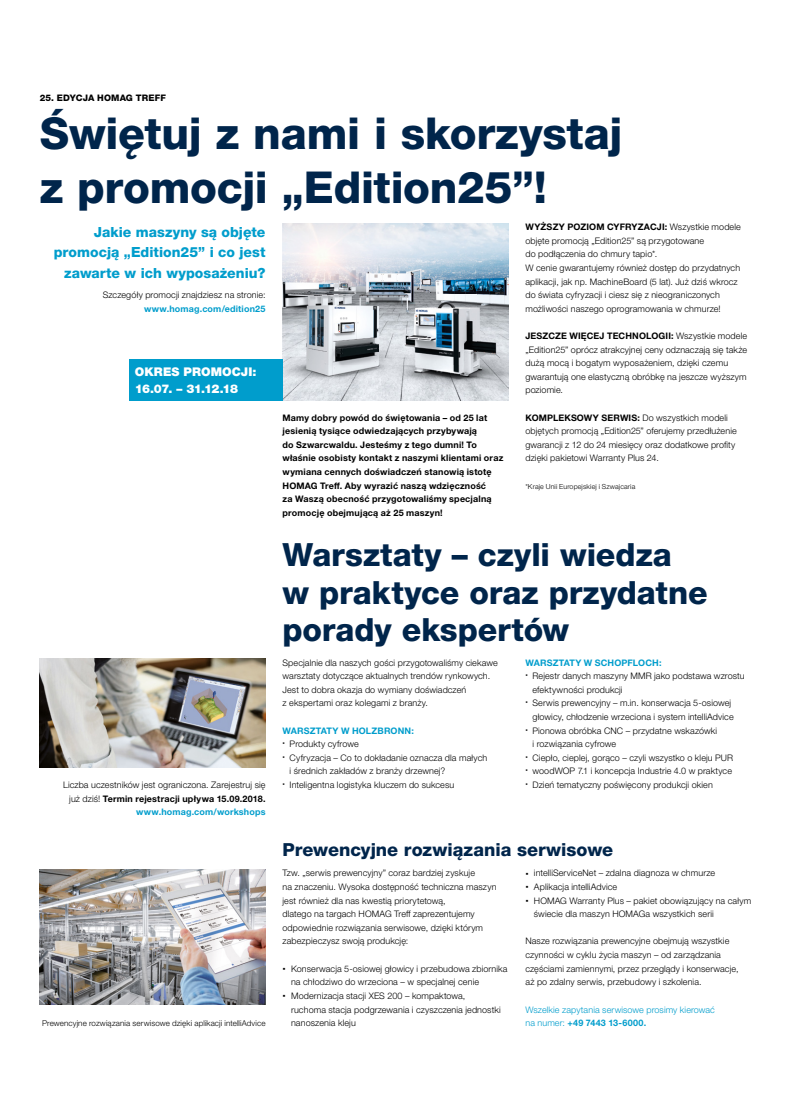
<style>
.page{position:relative;width:808px;height:1106px;background:#fff}
.page>*{position:absolute;margin:0;border:0;box-sizing:border-box;transform-origin:0 0}
.t1{font:800 44px/54.4px "Helvetica Neue LTW1 G";letter-spacing:-.01em;color:#00254b}
.t2{font:800 32px/37.6px "Helvetica Neue LTW1 G";color:#00254b}
.t3{font:800 18px "Helvetica Neue LTW1 G";color:#00254b}
.t4{font:800 14px/20.4px "Helvetica Neue LTW1 G";color:#009dcc;text-align:right}
.t5{font:900 12px/17px "Helvetica Neue LTW1 G";letter-spacing:.005em;color:#fff}
.t6{font:300 9px/13.6px "Helvetica Neue LTW1 G";letter-spacing:.01em;color:#000}
.t7{font:700 9px/13.6px "Helvetica Neue LTW1 G";letter-spacing:.02em;color:#000}
.t8{font:700 9px "Helvetica Neue LTW1 G";letter-spacing:.015em;color:#009dcc}
.t9{font:300 9px/13.6px "Helvetica Neue LTW1 G";letter-spacing:.01em;color:#009dcc}
.t10{font:800 9px "Helvetica Neue LTW1 G";letter-spacing:.015em;color:#000}
.t11{font:300 8px "Helvetica Neue LTW1 G";letter-spacing:.015em;color:#000}
.t12{font:300 7px "Helvetica Neue LTW1 G";letter-spacing:.02em;color:#000}
.s1{font-weight:700}
.s2{font-weight:700;color:#009dcc}
.s3{font-weight:700;font-size:12px}
</style>
<div class="page">
<img style="left:283px;top:223px;width:225px;height:177px">
<img style="left:40px;top:869px;width:226px;height:135px">
<img style="left:40px;top:658px;width:226px;height:109px">
<div style="left:129px;top:360px;width:153px;height:40px;background:#009dcc"></div>
<hr style="left:282px;top:360px;width:1px;height:40px;background:#009dcc">
<hr style="left:129px;top:400px;width:154px;height:1px;background:#009dcc">
<p class="t10" style="left:40px;top:92px;width:128px">25. EDYCJA HOMAG TREFF</p>
<h1 class="t1" style="left:40px;top:106px;width:584px">Świętuj z nami i skorzystaj z promocji „Edition25”!</h1>
<h3 class="t4" style="left:54px;top:222px;width:213px">Jakie maszyny są objęte promocją „Edition25” i co jest zawarte w ich wyposażeniu?</h3>
<p class="t6" style="left:103px;top:288px;width:164px">Szczegóły promocji znajdziesz na stronie:</p>
<p class="t8" style="left:144px;top:303px;width:123px">www.homag.com/edition25</p>
<h3 class="t5" style="left:135px;top:363px;width:123px">OKRES PROMOCJI:<br>16.07. – 31.12.18</h3>
<p class="t6" style="left:63px;top:778px;width:204px;text-align:right">Liczba uczestników jest ograniczona. Zarejestruj się już dziś! <span class="s1">Termin rejestracji upływa 15.09.2018. </span><span class="s2">www.homag.com/workshops</span></p>
<p class="t11" style="left:42px;top:1018px;width:225px">Prewencyjne rozwiązania serwisowe dzięki aplikacji intelliAdvice</p>
<p class="t7" style="left:283px;top:410px;width:222px">Mamy dobry powód do świętowania – od 25 lat jesienią tysiące odwiedzających przybywają<br>do Szwarcwaldu. Jesteśmy z tego dumni! To właśnie osobisty kontakt z naszymi klientami oraz wymiana cennych doświadczeń stanowią istotę HOMAG Treff. Aby wyrazić naszą wdzięczność<br>za Waszą obecność przygotowaliśmy specjalną promocję obejmującą aż 25 maszyn!</p>
<p class="t6" style="left:525px;top:220px;width:217px"><span class="s1">WYŻSZY POZIOM CYFRYZACJI:</span> Wszystkie modele objęte promocją „Edition25” są przygotowane<br>do podłączenia do chmury tapio*.<br>W cenie gwarantujemy również dostęp do przydatnych aplikacji, jak np. MachineBoard (5 lat). Już dziś wkrocz do świata cyfryzacji i ciesz się z nieograniczonych możliwości naszego oprogramowania w chmurze!</p>
<p class="t6" style="left:525px;top:329px;width:223px"><span class="s1">JESZCZE WIĘCEJ TECHNOLOGII:</span> Wszystkie modele „Edition25” oprócz atrakcyjnej ceny odznaczają się także dużą mocą i bogatym wyposażeniem, dzięki czemu gwarantują one elastyczną obróbkę na jeszcze wyższym poziomie.</p>
<p class="t6" style="left:525px;top:410px;width:213px"><span class="s1">KOMPLEKSOWY SERWIS:</span> Do wszystkich modeli objętych promocją „Edition25” oferujemy przedłużenie gwarancji z 12 do 24 miesięcy oraz dodatkowe profity dzięki pakietowi Warranty Plus 24.</p>
<p class="t12" style="left:525px;top:482px;width:111px">*Kraje Unii Europejskiej i Szwajcaria</p>
<h2 class="t2" style="left:283px;top:536px;width:427px">Warsztaty – czyli wiedza<br>w praktyce oraz przydatne porady ekspertów</h2>
<p class="t6" style="left:283px;top:655px;width:217px">Specjalnie dla naszych gości przygotowaliśmy ciekawe warsztaty dotyczące aktualnych trendów rynkowych.<br>Jest to dobra okazja do wymiany doświadczeń<br>z ekspertami oraz kolegami z branży.</p>
<p class="t8" style="left:283px;top:725px;width:133px">WARSZTATY W HOLZBRONN:</p>
<p class="t6" style="left:283px;top:737px;width:78px"><span class="s1">·</span> Produkty cyfrowe</p>
<p class="t6" style="left:283px;top:750px;width:206px"><span class="s1">·</span> Cyfryzacja – Co to dokładanie oznacza dla małych</p>
<p class="t6" style="left:290px;top:764px;width:157px">i średnich zakładów z branży drzewnej?</p>
<p class="t6" style="left:283px;top:778px;width:173px"><span class="s1">·</span> Inteligentna logistyka kluczem do sukcesu</p>
<p class="t8" style="left:525px;top:657px;width:138px">WARSZTATY W SCHOPFLOCH:</p>
<p class="t6" style="left:525px;top:669px;width:221px"><span class="s1">·</span> Rejestr danych maszyny MMR jako podstawa wzrostu</p>
<p class="t6" style="left:532px;top:682px;width:92px">efektywności produkcji</p>
<p class="t6" style="left:525px;top:696px;width:207px"><span class="s1">·</span> Serwis prewencyjny – m.in. konserwacja 5-osiowej</p>
<p class="t6" style="left:532px;top:710px;width:203px">głowicy, chłodzenie wrzeciona i system intelliAdvice</p>
<p class="t6" style="left:525px;top:723px;width:193px"><span class="s1">·</span> Pionowa obróbka CNC – przydatne wskazówki</p>
<p class="t6" style="left:532px;top:737px;width:85px">i rozwiązania cyfrowe</p>
<p class="t6" style="left:525px;top:750px;width:209px"><span class="s1">·</span> Ciepło, cieplej, gorąco – czyli wszystko o kleju PUR</p>
<p class="t6" style="left:525px;top:764px;width:208px"><span class="s1">·</span> woodWOP 7.1 i koncepcja Industrie 4.0 w praktyce</p>
<p class="t6" style="left:525px;top:778px;width:189px"><span class="s1">·</span> Dzień tematyczny poświęcony produkcji okien</p>
<h3 class="t3" style="left:283px;top:839px;width:332px">Prewencyjne rozwiązania serwisowe</h3>
<p class="t6" style="left:283px;top:866px;width:215px">Tzw. „serwis prewencyjny” coraz bardziej zyskuje<br>na znaczeniu. Wysoka dostępność techniczna maszyn jest również dla nas kwestią priorytetową,<br>dlatego na targach HOMAG Treff zaprezentujemy odpowiednie rozwiązania serwisowe, dzięki którym zabezpieczysz swoją produkcję:</p>
<p class="t6" style="left:283px;top:961px;width:226px"><span class="s3">·</span> Konserwacja 5-osiowej głowicy i przebudowa zbiornika</p>
<p class="t6" style="left:291px;top:975px;width:190px">na chłodziwo do wrzeciona – w specjalnej cenie</p>
<p class="t6" style="left:283px;top:988px;width:184px"><span class="s3">·</span> Modernizacja stacji XES 200 – kompaktowa,</p>
<p class="t6" style="left:291px;top:1002px;width:211px">ruchoma stacja podgrzewania i czyszczenia jednostki</p>
<p class="t6" style="left:291px;top:1016px;width:66px">nanoszenia kleju</p>
<p class="t6" style="left:525px;top:866px;width:191px"><span class="s3">·</span> intelliServiceNet – zdalna diagnoza w chmurze</p>
<p class="t6" style="left:525px;top:880px;width:93px"><span class="s3">·</span> Aplikacja intelliAdvice</p>
<p class="t6" style="left:525px;top:893px;width:227px"><span class="s3">·</span> HOMAG Warranty Plus – pakiet obowiązujący na całym</p>
<p class="t6" style="left:534px;top:907px;width:181px">świecie dla maszyn HOMAGa wszystkich serii</p>
<p class="t6" style="left:525px;top:934px;width:215px">Nasze rozwiązania prewencyjne obejmują wszystkie czynności w cyklu życia maszyn – od zarządzania częściami zamiennymi, przez przeglądy i konserwacje, aż po zdalny serwis, przebudowy i szkolenia.</p>
<p class="t9" style="left:525px;top:1002px;width:191px">Wszelkie zapytania serwisowe prosimy kierować na numer: <span class="s1">+49 7443 13-6000.</span></p>
</div>
